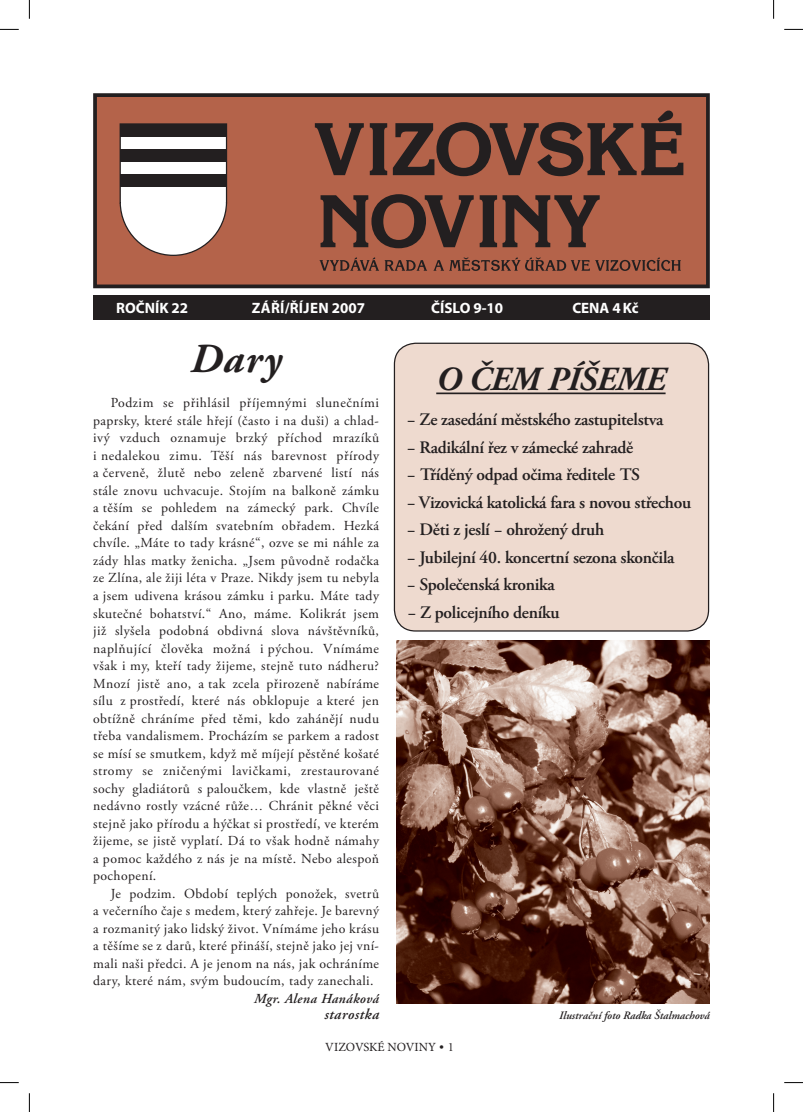
<style>
.page{position:relative;width:803px;height:1112px;background:#fff}
.page>*{position:absolute;margin:0;border:0;box-sizing:border-box;transform-origin:0 0}
.t1{font:italic 700 41.25px "Adobe Garamond Pro";color:#231f20}
.t2{font:italic 700 33.75px "Adobe Garamond Pro";letter-spacing:-.015em;color:#231f20}
.t3{font:600 17.5px/27.5px "Adobe Garamond Pro";letter-spacing:-.015em;color:#231f20}
.t4{font:700 15px "Myriad Pro";color:#fff}
.t5{font:700 15px "Myriad Pro";letter-spacing:.02em;color:#fff}
.t6{font:italic 600 15px "Adobe Garamond Pro";letter-spacing:.03em;color:#231f20}
.t7{font:13.75px/17.5px "Adobe Garamond Pro";letter-spacing:.03em;color:#231f20;text-align:justify}
.t8{font:italic 600 13.75px "Adobe Garamond Pro";letter-spacing:.03em;color:#231f20}
.t9{font:12.5px "Minion Pro";color:#231f20}
.t10{font:italic 600 11.25px "Adobe Garamond Pro";color:#231f20}
.s1{font-family:"Adobe Garamond Pro"}
</style>
<div class="page">
<div style="left:394px;top:343px;width:314px;height:287px;background:#eedacf;border-radius:21px"></div>
<hr style="left:436px;top:392px;width:229px;height:2px;background:#231f20">
<div style="left:394px;top:342px;width:315px;height:289px;border:1px solid #231f20;border-radius:21px"></div>
<div style="left:95px;top:95px;width:613px;height:191px;background:#b4634a"></div>
<svg style="left:320px;top:194px;width:280px;height:54px"></svg>
<svg style="left:320px;top:257px;width:59px;height:14px"></svg>
<svg style="left:385px;top:260px;width:42px;height:11px"></svg>
<svg style="left:433px;top:257px;width:248px;height:14px"></svg>
<svg style="left:314px;top:110px;width:370px;height:67px"></svg>
<svg style="left:120px;top:123px;width:108px;height:133px"></svg>
<div style="left:120px;top:124px;width:107px;height:13px;background:#231f20"></div>
<div style="left:120px;top:149px;width:107px;height:13px;background:#231f20"></div>
<div style="left:120px;top:175px;width:107px;height:12px;background:#231f20"></div>
<div style="left:93px;top:93px;width:617px;height:195px;border:4px solid #231f20"></div>
<div style="left:93px;top:295px;width:617px;height:25px;background:#231f20"></div>
<img style="left:396px;top:640px;width:314px;height:363px">
<svg style="left:0;top:29px;width:19px;height:1px"></svg>
<svg style="left:784px;top:29px;width:19px;height:1px"></svg>
<svg style="left:0;top:1082px;width:19px;height:1px"></svg>
<svg style="left:784px;top:1082px;width:19px;height:1px"></svg>
<svg style="left:29px;top:0;width:1px;height:19px"></svg>
<svg style="left:29px;top:1093px;width:1px;height:18px"></svg>
<svg style="left:773px;top:0;width:1px;height:19px"></svg>
<svg style="left:773px;top:1093px;width:1px;height:18px"></svg>
<p class="t4" style="left:116px;top:302px;width:74px">ROČNÍK 22</p>
<p class="t5" style="left:252px;top:302px;width:115px">ZÁŘÍ/ŘÍJEN 2007</p>
<p class="t4" style="left:431px;top:302px;width:73px">ČÍSLO 9-10</p>
<p class="t4" style="left:572px;top:302px;width:68px">CENA 4 Kč</p>
<h1 class="t1" style="left:190px;top:342px;width:93px">Dary</h1>
<p class="t7" style="left:93px;top:395px;width:287px;text-indent:18px">Podzim se přihlásil příjemnými slunečními paprsky, které stále hřejí (často i na duši) a chlad&shy;ivý vzduch oznamuje brzký příchod mrazíků i nedalekou zimu. Těší nás barevnost přírody a červeně, žlutě nebo zeleně zbarvené listí nás stále znovu uchvacuje. Stojím na balkoně zámku a těším se pohledem na zámecký park. Chvíle čekání před dalším svatebním obřadem. Hezká chvíle. „Máte to tady krásné“, ozve se mi náhle za zády hlas matky ženicha. „Jsem původně rodačka ze Zlína, ale žiji léta v Praze. Nikdy jsem tu nebyla a jsem udivena krásou zámku i parku. Máte tady skutečné bohatství.“ Ano, máme. Kolikrát jsem již slyšela podobná obdivná slova návštěvníků, naplňující člověka možná i pýchou. Vnímáme však i my, kteří tady žijeme, stejně tuto nádheru?<br>Mnozí jistě ano, a tak zcela přirozeně nabíráme sílu z prostředí, které nás obklopuje a které jen obtížně chráníme před těmi, kdo zahánějí nudu třeba vandalismem. Procházím se parkem a radost se mísí se smutkem, když mě míjejí pěstěné košaté stromy se zničenými lavičkami, zrestaurované sochy gladiátorů s paloučkem, kde vlastně ještě nedávno rostly vzácné růže… Chránit pěkné věci stejně jako přírodu a hýčkat si prostředí, ve kterém žijeme, se jistě vyplatí. Dá to však hodně námahy a pomoc každého z nás je na místě. Nebo alespoň pochopení.</p>
<p class="t7" style="left:93px;top:885px;width:287px;text-indent:18px">Je podzim. Období teplých ponožek, svetrů a večerního čaje s medem, který zahřeje. Je barevný a rozmanitý jako lidský život. Vnímáme jeho krásu a těšíme se z darů, které přináší, stejně jako jej vní&shy;mali naši předci. A je jenom na nás, jak ochráníme dary, které nám, svým budoucím, tady zanechali.</p>
<p class="t8" style="left:254px;top:992px;width:126px">Mgr. Alena Hanáková</p>
<p class="t6" style="left:324px;top:1008px;width:56px">starostka</p>
<p class="t10" style="left:559px;top:1010px;width:152px">Ilustrační foto Radka Štalmachová</p>
<h2 class="t2" style="left:436px;top:365px;width:231px">O ČEM PÍŠEME</h2>
<p class="t3" style="left:407px;top:407px;width:286px">− Ze zasedání městského zastupitelstva<br>− Radikální řez v zámecké zahradě<br>− Tříděný odpad očima ředitele TS<br>− Vizovická katolická fara s novou střechou − Děti z jeslí − ohrožený druh<br>− Jubilejní 40. koncertní sezona skončila<br>− Společenská kronika<br>− Z policejního deníku</p>
<p class="t9" style="left:325px;top:1041px;width:130px">VIZOVSKÉ NOVINY <span class="s1">• 1</span></p>
</div>
